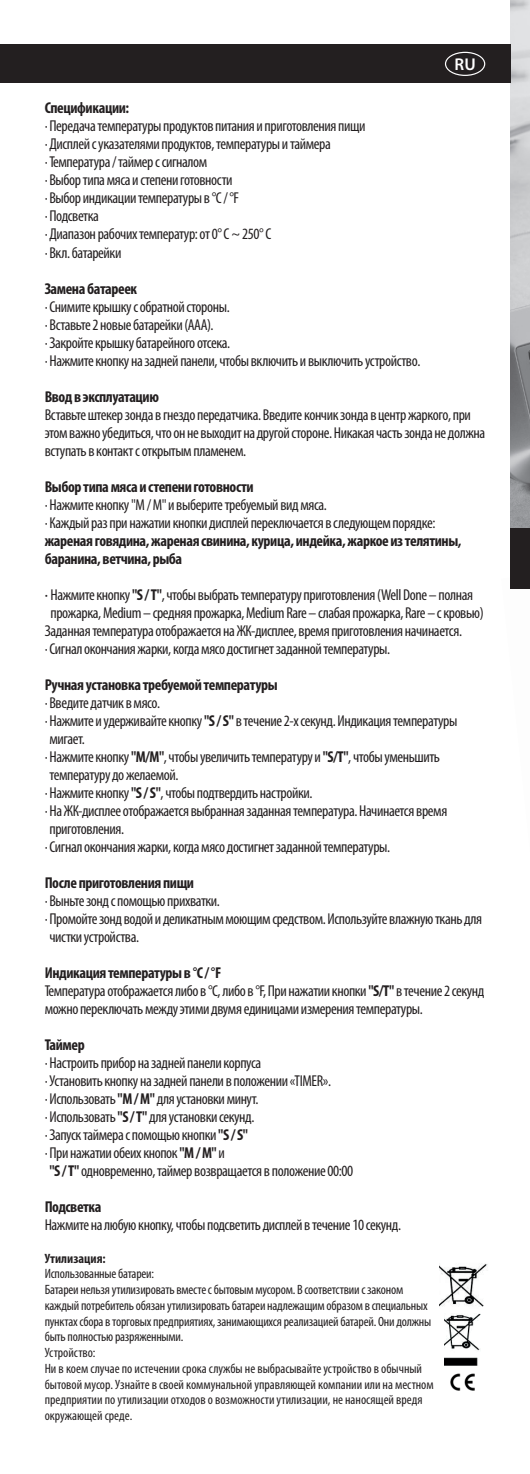
<style>
.page{position:relative;width:530px;height:1474px;background:#fff}
.page>*{position:absolute;margin:0;border:0;box-sizing:border-box;transform-origin:0 0}
.t1{font:600 17.1px "Myriad Pro";color:#fff}
.t2{font:condensed 15.75px/18px "Myriad Pro";letter-spacing:-.025em;color:#231f20}
.t3{font:700 condensed 15.75px/18px "Myriad Pro";letter-spacing:-.025em;color:#231f20}
.t4{font:condensed 13.5px/15.8px "Myriad Pro";letter-spacing:-.01em;color:#231f20}
.t5{font:700 condensed 13.5px "Myriad Pro";color:#231f20}
.s1{font-stretch:normal}
.s2{font-weight:700}
</style>
<div class="page">
<img style="left:510px;top:0;width:19px;height:529px">
<div style="left:510px;top:529px;width:19px;height:60px;background:#231f20"></div>
<div style="left:0;top:45px;width:510px;height:38px;background:#231f20"></div>
<img style="left:439px;top:1264px;width:49px;height:43px">
<img style="left:444px;top:1313px;width:36px;height:52px">
<img style="left:450px;top:1373px;width:24px;height:17px">
<svg style="left:444px;top:52px;width:41px;height:24px"></svg>
<p class="t1" style="left:454px;top:53px;width:23px">RU</p>
<p class="t3" style="left:45px;top:99px;width:86px">Спецификации:</p>
<p class="t2" style="left:45px;top:117px;width:322px">· Передача температуры продуктов питания и приготовления пищи · Дисплей с указателями продуктов, температуры и таймера<br>· Температура / таймер с сигналом<br>· Выбор типа мяса и степени готовности<br>· Выбор индикации температуры в °C / °F<br>· Подсветка<br>· Диапазон рабочих температур: от 0° C ~ 250° C<br>· Вкл. батарейки</p>
<p class="t3" style="left:45px;top:279px;width:94px">Замена батареек</p>
<p class="t2" style="left:45px;top:297px;width:377px">· Снимите крышку с обратной стороны.<br>· Вставьте 2 новые батарейки (AAA).<br>· Закройте крышку батарейного отсека.<br>· Нажмите кнопку на задней панели, чтобы включить и выключить устройство.</p>
<p class="t3" style="left:45px;top:387px;width:116px">Ввод в эксплуатацию</p>
<p class="t2" style="left:45px;top:405px;width:441px">Вставьте штекер зонда в гнездо передатчика. Введите кончик зонда в центр жаркого, при этом важно убедиться, что он не выходит на другой стороне. Никакая часть зонда не должна вступать в контакт с открытым пламенем.</p>
<p class="t3" style="left:45px;top:477px;width:210px">Выбор типа мяса и степени готовности</p>
<p class="t2" style="left:45px;top:495px;width:392px">· Нажмите кнопку "M / M" и выберите требуемый вид мяса.<br>· Каждый раз при нажатии кнопки дисплей переключается в следующем порядке:</p>
<p class="t3" style="left:45px;top:531px;width:418px">жареная говядина, жареная свинина, курица, индейка, жаркое из телятины, баранина, ветчина, рыба</p>
<p class="t2" style="left:45px;top:585px;width:429px"><span class="s1">·</span> Нажмите кнопку <span class="s2">"S / T"</span>, чтобы выбрать температуру приготовления (Well Done – полная</p>
<p class="t2" style="left:50px;top:603px;width:434px">прожарка, Medium – средняя прожарка, Medium Rare – слабая прожарка, Rare – с кровью)</p>
<p class="t2" style="left:45px;top:621px;width:418px">Заданная температура отображается на ЖК-дисплее, время приготовления начинается.</p>
<p class="t2" style="left:45px;top:639px;width:347px">· Сигнал окончания жарки, когда мясо достигнет заданной температуры.</p>
<p class="t3" style="left:45px;top:675px;width:234px">Ручная установка требуемой температуры</p>
<p class="t2" style="left:45px;top:693px;width:117px">· Введите датчик в мясо.</p>
<p class="t2" style="left:45px;top:711px;width:414px">· Нажмите и удерживайте кнопку <span class="s2">"S / S"</span> в течение 2-х секунд. Индикация температуры</p>
<p class="t2" style="left:49px;top:729px;width:37px">мигает.</p>
<p class="t2" style="left:45px;top:747px;width:396px">· Нажмите кнопку <span class="s2">"M/M"</span>, чтобы увеличить температуру и <span class="s2">"S/T"</span>, чтобы уменьшить</p>
<p class="t2" style="left:49px;top:765px;width:130px">температуру до желаемой.</p>
<p class="t2" style="left:45px;top:783px;width:269px">· Нажмите кнопку <span class="s2">"S / S"</span>, чтобы подтвердить настройки.</p>
<p class="t2" style="left:45px;top:801px;width:404px">· На ЖК-дисплее отображается выбранная заданная температура. Начинается время</p>
<p class="t2" style="left:49px;top:819px;width:76px">приготовления.</p>
<p class="t2" style="left:45px;top:837px;width:347px">· Сигнал окончания жарки, когда мясо достигнет заданной температуры.</p>
<p class="t3" style="left:45px;top:873px;width:151px">После приготовления пищи</p>
<p class="t2" style="left:45px;top:891px;width:177px">· Выньте зонд с помощью прихватки.</p>
<p class="t2" style="left:45px;top:909px;width:438px">· Промойте зонд водой и деликатным моющим средством. Используйте влажную ткань для</p>
<p class="t2" style="left:49px;top:927px;width:91px">чистки устройства.</p>
<p class="t2" style="left:45px;top:963px;width:441px"><span class="s2">Индикация температуры в °C / °F<br></span>Температура отображается либо в °C, либо в °F, При нажатии кнопки <span class="s2">"S/T"</span> в течение 2 секунд можно переключать между этими двумя единицами измерения температуры.</p>
<p class="t3" style="left:45px;top:1035px;width:42px">Таймер</p>
<p class="t2" style="left:45px;top:1053px;width:218px">· Настроить прибор на задней панели корпуса</p>
<p class="t2" style="left:45px;top:1071px;width:288px">· Установить кнопку на задней панели в положении «TIMER».</p>
<p class="t2" style="left:45px;top:1089px;width:215px">· Использовать <span class="s2">"M / M"</span> для установки минут.</p>
<p class="t2" style="left:45px;top:1107px;width:211px">· Использовать <span class="s2">"S / T"</span> для установки секунд.</p>
<p class="t2" style="left:45px;top:1125px;width:205px">· Запуск таймера с помощью кнопки <span class="s2">"S / S"</span></p>
<p class="t2" style="left:45px;top:1143px;width:182px">· При нажатии обеих кнопок <span class="s2">"M / M"</span> и</p>
<p class="t2" style="left:49px;top:1161px;width:305px"><span class="s2">"S / T"</span> одновременно, таймер возвращается в положение 00:00</p>
<p class="t3" style="left:45px;top:1197px;width:58px">Подсветка</p>
<p class="t2" style="left:45px;top:1215px;width:358px">Нажмите на любую кнопку, чтобы подсветить дисплей в течение 10 секунд.</p>
<p class="t5" style="left:45px;top:1249px;width:63px">Утилизация:</p>
<p class="t4" style="left:45px;top:1265px;width:390px">Использованные батареи:<br>Батареи нельзя утилизировать вместе с бытовым мусором. В соответствии с законом каждый потребитель обязан утилизировать батареи надлежащим образом в специальных пунктах сбора в торговых предприятиях, занимающихся реализацией батарей. Они должны быть полностью разряженными.<br>Устройство:<br>Ни в коем случае по истечении срока службы не выбрасывайте устройство в обычный бытовой мусор. Узнайте в своей коммунальной управляющей компании или на местном предприятии по утилизации отходов о возможности утилизации, не наносящей вредя окружающей среде.</p>
</div>
